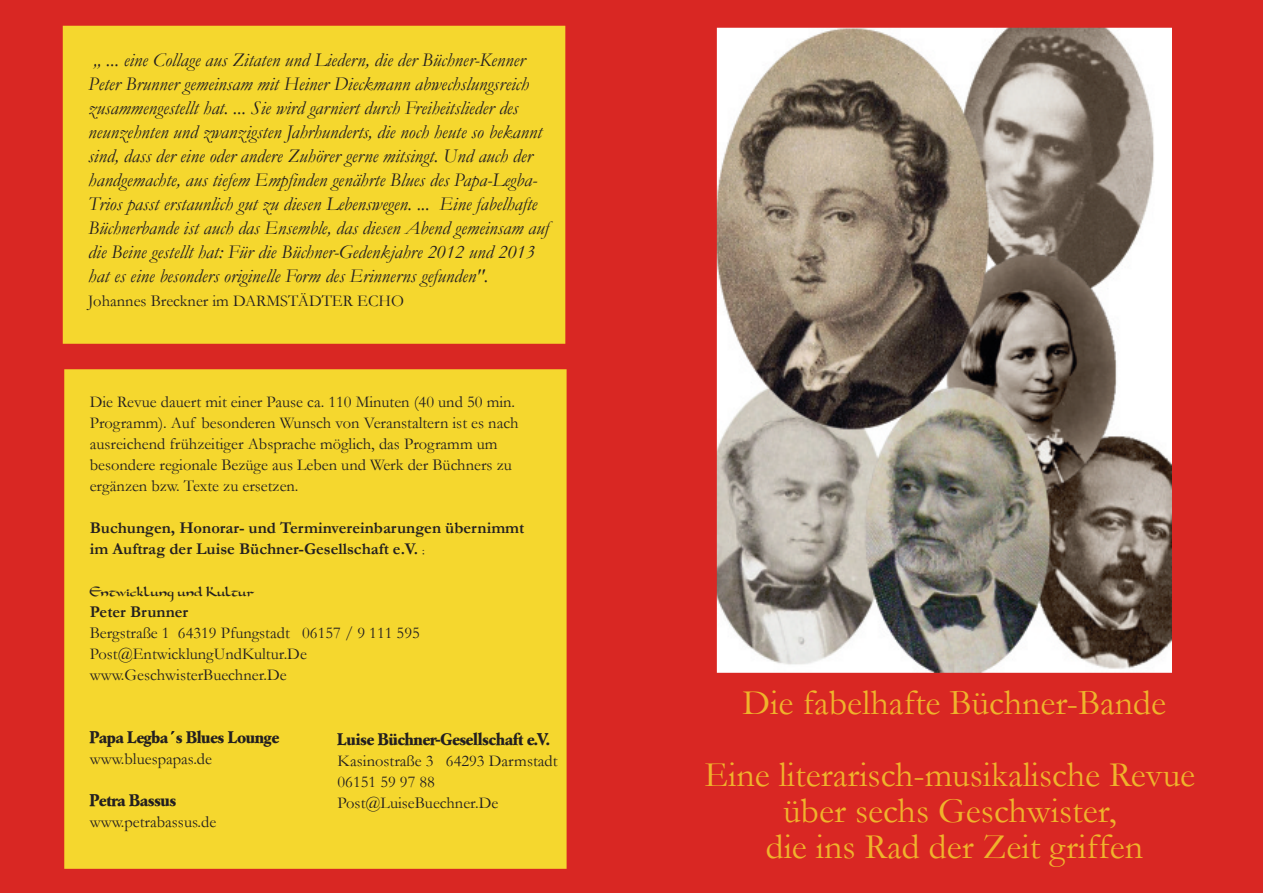
<style>
.page{position:relative;width:1263px;height:893px;background:#d92723}
.page>*{position:absolute;margin:0;border:0;box-sizing:border-box;transform-origin:0 0}
.t1{font:36px/72px "Garamond";color:rgb(245 215 46/.8);text-align:center}
.t2{font:italic 19.5px/24px "Garamond";color:#231f20}
.t3{font:16.5px/21px "Garamond";color:#231f20}
.t4{font:700 16.5px/21px "Garamond";color:#231f20}
.t5{font:16.5px "Garond DB Bold";color:#231f20}
.t6{font:16.5px "Dorovar FLF Carolus";color:#231f20}
.s1{font-family:"Dorovar FLF Carolus";font-weight:400}
</style>
<div class="page">
<div style="left:64px;top:369px;width:503px;height:500px;background:#f5d72e"></div>
<img style="left:717px;top:28px;width:455px;height:645px">
<div style="left:63px;top:26px;width:502px;height:318px;background:#f5d72e"></div>
<p class="t2" style="left:88px;top:48px;width:462px">„ ... eine Collage aus Zitaten und Liedern, die der Büchner-Kenner Peter Brunner gemeinsam mit Heiner Dieckmann abwechslungsreich zusammengestellt hat. ... Sie wird garniert durch Freiheitslieder des neunzehnten und zwanzigsten Jahrhunderts, die noch heute so bekannt sind, dass der eine oder andere Zuhörer gerne mitsingt. Und auch der handgemachte, aus tiefem Empfinden genährte Blues des Papa-Legba-Trios passt erstaunlich gut zu diesen Lebenswegen. ... Eine fabelhafte Büchnerbande ist auch das Ensemble, das diesen Abend gemeinsam auf die Beine gestellt hat: Für die Büchner-Gedenkjahre 2012 und 2013 hat es eine besonders originelle Form des Erinnerns gefunden".</p>
<p class="t3" style="left:88px;top:290px;width:317px">Johannes Breckner im DARMSTÄDTER ECHO</p>
<p class="t3" style="left:90px;top:392px;width:430px">Die Revue dauert mit einer Pause ca. 110 Minuten (40 und 50 min.<br>Programm). Auf besonderen Wunsch von Veranstaltern ist es nach ausreichend frühzeitiger Absprache möglich, das Programm um besondere regionale Bezüge aus Leben und Werk der Büchners zu ergänzen bzw. Texte zu ersetzen.</p>
<p class="t4" style="left:90px;top:518px;width:436px">Buchungen, Honorar- und Terminvereinbarungen übernimmt im Auftrag der Luise Büchner-Gesellschaft e.V. <span class="s1">:</span></p>
<p class="t6" style="left:90px;top:583px;width:166px">Entwicklung und Kultur</p>
<p class="t4" style="left:90px;top:602px;width:100px">Peter Brunner</p>
<p class="t3" style="left:90px;top:623px;width:331px">Bergstraße 1 64319 Pfungstadt 06157 / 9 111 595<br>Post@EntwicklungUndKultur.De www.GeschwisterBuechner.De</p>
<p class="t5" style="left:90px;top:728px;width:191px">Papa Legba ´s Blues Lounge</p>
<p class="t3" style="left:90px;top:749px;width:124px">www.bluespapas.de</p>
<p class="t5" style="left:90px;top:791px;width:88px">Petra Bassus</p>
<p class="t3" style="left:90px;top:812px;width:128px">www.petrabassus.de</p>
<p class="t5" style="left:338px;top:730px;width:214px">Luise Büchner-Gesellschaft e.V.</p>
<p class="t3" style="left:338px;top:751px;width:221px">Kasinostraße 3 64293 Darmstadt<br>06151 59 97 88<br>Post@LuiseBuechner.De</p>
<h1 class="t1" style="left:704px;top:667px;width:492px">Die fabelhafte Büchner-Bande<br>Eine literarisch-musikalische Revue</h1>
<h1 class="t1" style="left:766px;top:793px;width:379px;line-height:36px">über sechs Geschwister, die ins Rad der Zeit griffen</h1>
</div>
